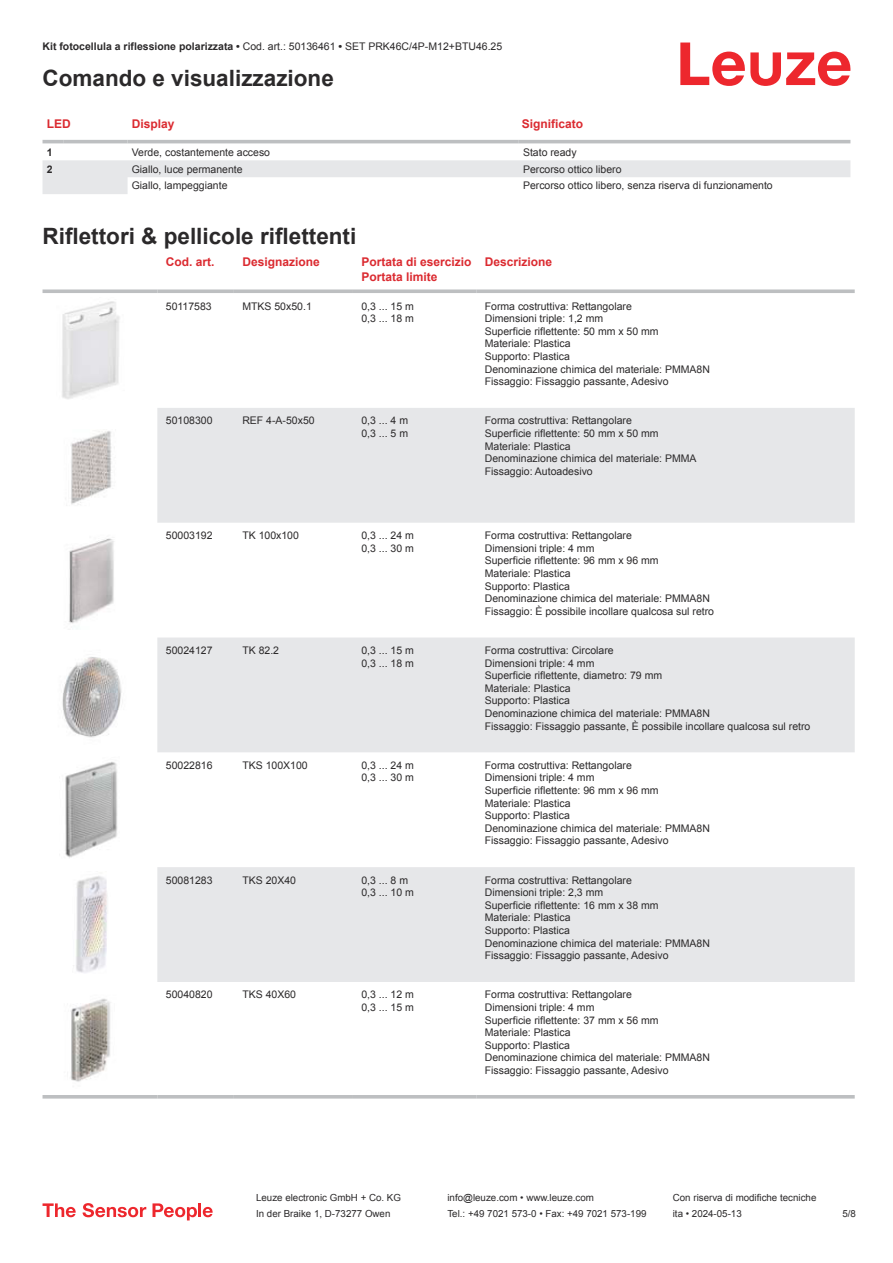
<style>
.page{position:relative;width:893px;height:1263px;background:#fff}
.page>*{position:absolute;margin:0;border:0;box-sizing:border-box;transform-origin:0 0}
.t1{font:700 22.5px "Arial";color:#2b292a}
.t2{font:700 12px/14.4px "Arial";color:#db2a30}
.t3{font:10.5px/12.6px "Arial";color:#2b292a}
.t4{font:700 10.5px "Arial";color:#2b292a}
.t5{font:9.75px "Arial";color:#2b292a}
.s1{font-weight:700}
</style>
<div class="page">
<svg style="left:680px;top:43px;width:170px;height:43px"></svg>
<svg style="left:43px;top:143px;width:807px;height:1px"></svg>
<svg style="left:43px;top:160px;width:807px;height:34px"></svg>
<hr style="left:43px;top:140px;width:21px;height:3px;background:#bdbfc1">
<hr style="left:64px;top:140px;width:64px;height:3px;background:#bdbfc1">
<hr style="left:128px;top:140px;width:391px;height:3px;background:#bdbfc1">
<hr style="left:519px;top:140px;width:331px;height:3px;background:#bdbfc1">
<svg style="left:157px;top:408px;width:698px;height:574px;fill:#e6e7e9"></svg>
<svg style="left:43px;top:289px;width:114px;height:4px"></svg>
<svg style="left:157px;top:289px;width:77px;height:4px"></svg>
<svg style="left:234px;top:289px;width:119px;height:4px"></svg>
<svg style="left:353px;top:289px;width:123px;height:4px"></svg>
<svg style="left:476px;top:289px;width:379px;height:4px;background:#c5c6c8"></svg>
<hr style="left:43px;top:1095px;width:114px;height:3px;background:#bdbfc1">
<hr style="left:157px;top:1095px;width:77px;height:3px;background:#bdbfc1">
<hr style="left:234px;top:1095px;width:119px;height:3px;background:#bdbfc1">
<hr style="left:353px;top:1095px;width:123px;height:3px;background:#bdbfc1">
<hr style="left:476px;top:1095px;width:379px;height:3px;background:#bdbfc1">
<img style="left:62px;top:301px;width:58px;height:98px">
<img style="left:71px;top:431px;width:41px;height:74px">
<img style="left:69px;top:538px;width:45px;height:86px">
<img style="left:62px;top:657px;width:60px;height:81px">
<img style="left:65px;top:762px;width:53px;height:96px">
<img style="left:73px;top:876px;width:34px;height:97px">
<img style="left:70px;top:998px;width:41px;height:84px">
<svg style="left:43px;top:1203px;width:33px;height:14px"></svg>
<svg style="left:83px;top:1203px;width:63px;height:14px"></svg>
<svg style="left:153px;top:1203px;width:44px;height:17px"></svg>
<hr style="left:198px;top:1203px;width:3px;height:14px;background:#ed272d">
<svg style="left:203px;top:1207px;width:10px;height:10px"></svg>
<p class="t3" style="left:43px;top:41px;width:461px"><span class="s1">Kit fotocellula a riflessione polarizzata •</span> Cod. art.: 50136461 <span class="s1">•</span> SET PRK46C/4P-M12+BTU46.25</p>
<h1 class="t1" style="left:43px;top:70px;width:293px">Comando e visualizzazione</h1>
<p class="t2" style="left:47px;top:117px;width:25px">LED</p>
<p class="t2" style="left:132px;top:117px;width:44px">Display</p>
<p class="t2" style="left:522px;top:117px;width:63px">Significato</p>
<p class="t4" style="left:47px;top:148px;width:7px">1</p>
<p class="t3" style="left:132px;top:147px;width:140px">Verde, costantemente acceso</p>
<p class="t3" style="left:523px;top:147px;width:55px">Stato ready</p>
<p class="t4" style="left:47px;top:165px;width:7px">2</p>
<p class="t3" style="left:132px;top:163px;width:112px">Giallo, luce permanente</p>
<p class="t3" style="left:523px;top:163px;width:100px">Percorso ottico libero</p>
<p class="t3" style="left:132px;top:180px;width:97px">Giallo, lampeggiante</p>
<p class="t3" style="left:523px;top:180px;width:251px">Percorso ottico libero, senza riserva di funzionamento</p>
<h1 class="t1" style="left:43px;top:228px;width:315px">Riflettori &amp; pellicole riflettenti</h1>
<p class="t2" style="left:166px;top:256px;width:50px">Cod. art.</p>
<p class="t2" style="left:242px;top:256px;width:79px">Designazione</p>
<p class="t2" style="left:361px;top:256px;width:112px">Portata di esercizio<br>Portata limite</p>
<p class="t2" style="left:485px;top:256px;width:69px">Descrizione</p>
<p class="t3" style="left:166px;top:300px;width:47px">50117583</p>
<p class="t3" style="left:242px;top:300px;width:71px">MTKS 50x50.1</p>
<p class="t3" style="left:361px;top:300px;width:54px">0,3 ... 15 m<br>0,3 ... 18 m</p>
<p class="t3" style="left:485px;top:300px;width:227px">Forma costruttiva: Rettangolare<br>Dimensioni triple: 1,2 mm<br>Superficie riflettente: 50 mm x 50 mm<br>Materiale: Plastica<br>Supporto: Plastica<br>Denominazione chimica del materiale: PMMA8N<br>Fissaggio: Fissaggio passante, Adesivo</p>
<p class="t3" style="left:166px;top:415px;width:48px">50108300</p>
<p class="t3" style="left:242px;top:415px;width:74px">REF 4-A-50x50</p>
<p class="t3" style="left:361px;top:415px;width:48px">0,3 ... 4 m<br>0,3 ... 5 m</p>
<p class="t3" style="left:485px;top:415px;width:213px">Forma costruttiva: Rettangolare<br>Superficie riflettente: 50 mm x 50 mm<br>Materiale: Plastica<br>Denominazione chimica del materiale: PMMA<br>Fissaggio: Autoadesivo</p>
<p class="t3" style="left:166px;top:530px;width:48px">50003192</p>
<p class="t3" style="left:242px;top:530px;width:58px">TK 100x100</p>
<p class="t3" style="left:361px;top:530px;width:54px">0,3 ... 24 m<br>0,3 ... 30 m</p>
<p class="t3" style="left:485px;top:530px;width:231px">Forma costruttiva: Rettangolare<br>Dimensioni triple: 4 mm<br>Superficie riflettente: 96 mm x 96 mm<br>Materiale: Plastica<br>Supporto: Plastica<br>Denominazione chimica del materiale: PMMA8N Fissaggio: È possibile incollare qualcosa sul retro</p>
<p class="t3" style="left:166px;top:645px;width:48px">50024127</p>
<p class="t3" style="left:242px;top:645px;width:38px">TK 82.2</p>
<p class="t3" style="left:361px;top:645px;width:54px">0,3 ... 15 m<br>0,3 ... 18 m</p>
<p class="t3" style="left:485px;top:645px;width:327px">Forma costruttiva: Circolare<br>Dimensioni triple: 4 mm<br>Superficie riflettente, diametro: 79 mm<br>Materiale: Plastica<br>Supporto: Plastica<br>Denominazione chimica del materiale: PMMA8N<br>Fissaggio: Fissaggio passante, È possibile incollare qualcosa sul retro</p>
<p class="t3" style="left:166px;top:760px;width:48px">50022816</p>
<p class="t3" style="left:242px;top:760px;width:67px">TKS 100X100</p>
<p class="t3" style="left:361px;top:760px;width:54px">0,3 ... 24 m<br>0,3 ... 30 m</p>
<p class="t3" style="left:485px;top:760px;width:227px">Forma costruttiva: Rettangolare<br>Dimensioni triple: 4 mm<br>Superficie riflettente: 96 mm x 96 mm<br>Materiale: Plastica<br>Supporto: Plastica<br>Denominazione chimica del materiale: PMMA8N<br>Fissaggio: Fissaggio passante, Adesivo</p>
<p class="t3" style="left:166px;top:874px;width:48px">50081283</p>
<p class="t3" style="left:242px;top:874px;width:55px">TKS 20X40</p>
<p class="t3" style="left:361px;top:874px;width:54px">0,3 ... 8 m<br>0,3 ... 10 m</p>
<p class="t3" style="left:485px;top:874px;width:227px">Forma costruttiva: Rettangolare<br>Dimensioni triple: 2,3 mm<br>Superficie riflettente: 16 mm x 38 mm<br>Materiale: Plastica<br>Supporto: Plastica<br>Denominazione chimica del materiale: PMMA8N<br>Fissaggio: Fissaggio passante, Adesivo</p>
<p class="t3" style="left:166px;top:989px;width:48px">50040820</p>
<p class="t3" style="left:242px;top:989px;width:55px">TKS 40X60</p>
<p class="t3" style="left:361px;top:989px;width:54px">0,3 ... 12 m<br>0,3 ... 15 m</p>
<p class="t3" style="left:485px;top:989px;width:227px">Forma costruttiva: Rettangolare<br>Dimensioni triple: 4 mm<br>Superficie riflettente: 37 mm x 56 mm<br>Materiale: Plastica<br>Supporto: Plastica<br>Denominazione chimica del materiale: PMMA8N<br>Fissaggio: Fissaggio passante, Adesivo</p>
<p class="t5" style="left:256px;top:1194px;width:146px">Leuze electronic GmbH + Co. KG</p>
<p class="t5" style="left:447px;top:1194px;width:148px">info@leuze.com • www.leuze.com</p>
<p class="t5" style="left:673px;top:1194px;width:145px">Con riserva di modifiche tecniche</p>
<p class="t5" style="left:256px;top:1210px;width:136px">In der Braike 1, D-73277 Owen</p>
<p class="t5" style="left:447px;top:1210px;width:201px">Tel.: +49 7021 573-0 • Fax: +49 7021 573-199</p>
<p class="t5" style="left:673px;top:1210px;width:70px">ita • 2024-05-13</p>
<p class="t5" style="left:842px;top:1210px;width:15px">5 /8</p>
</div>
